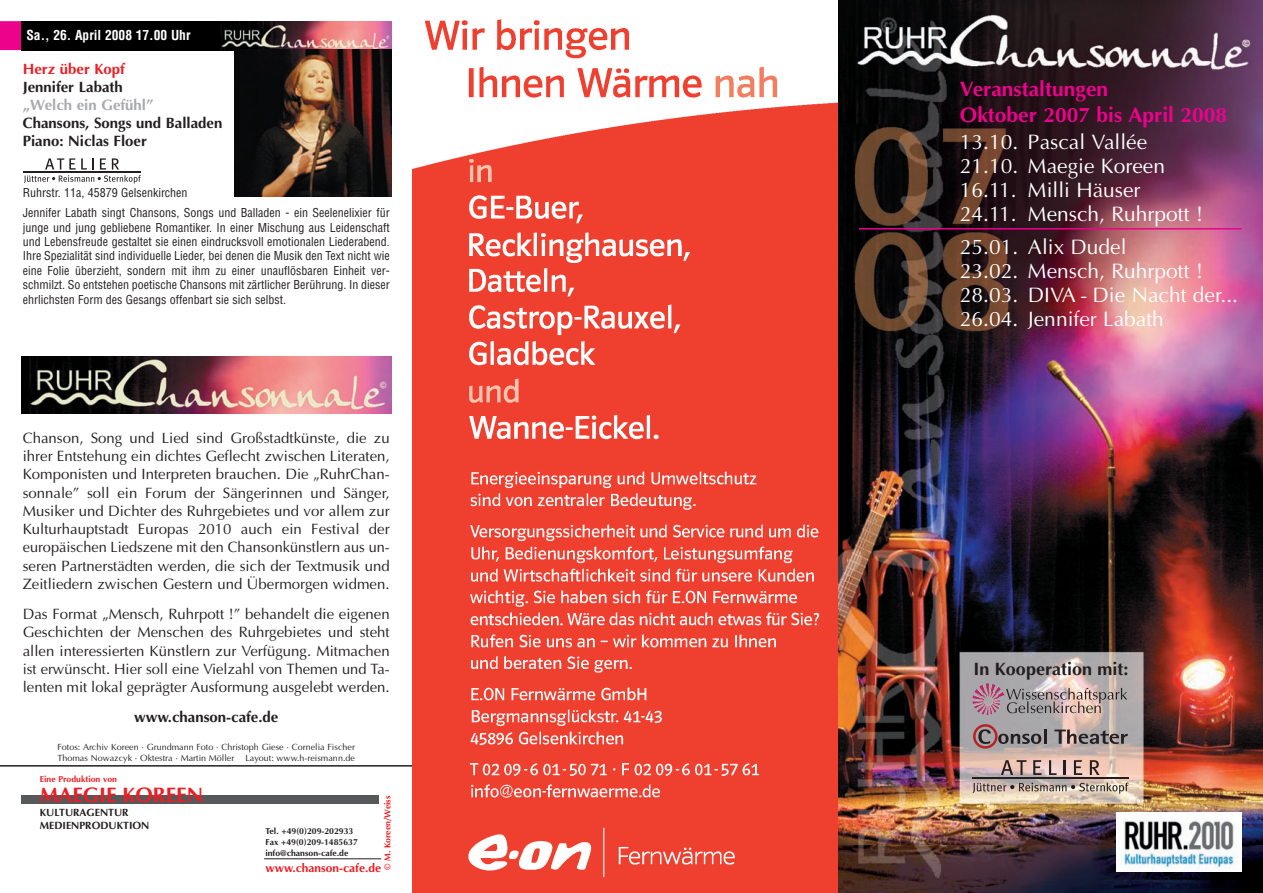
<style>
.page{position:relative;width:1263px;height:893px;background:#fff}
.page>*{position:absolute;margin:0;border:0;box-sizing:border-box;transform-origin:0 0}
.t1{font:21px/24px "Optima";color:#fff}
.t2{font:700 21px/25.5px "Optima";color:#ed028c}
.t3{font:700 21px "Optima";color:#ee1d23}
.t4{font:700 18px "Optima";color:#231f20}
.t5{font:15px/18.3px "Optima";color:#231f20;text-align:justify}
.t6{font:700 15px/18.3px "Optima";color:#231f20}
.t7{font:700 15px "Optima";color:#a8a9ad}
.t8{font:700 15px "Optima";color:#ee1d23}
.t9{font:700 condensed 13.5px "Helvetica";color:#fff}
.t10{font:condensed 12px/14.4px "Helvetica";color:#231f20}
.t11{font:700 12px "Optima";color:#ee1d23}
.t12{font:700 10.5px/12.8px "Optima";color:#231f20}
.t13{font:9px/10.9px "Optima";color:#231f20}
.t14{font:700 8.7px/10.6px "Optima";color:#231f20}
.t15{font:700 8.7px "Optima";color:#ee1d23}
</style>
<div class="page">
<div style="left:0;top:21px;width:128px;height:29px;background:#ed028c"></div>
<img style="left:412px;top:0;width:851px;height:893px">
<hr style="left:859px;top:228px;width:383px;height:2px;background:#ed028c">
<img style="left:972px;top:683px;width:32px;height:32px">
<svg style="left:1006px;top:688px;width:121px;height:25px;background:#a89a98"></svg>
<svg style="left:978px;top:729px;width:13px;height:15px"></svg>
<svg style="left:998px;top:729px;width:48px;height:15px"></svg>
<svg style="left:1054px;top:729px;width:74px;height:15px"></svg>
<div style="left:973px;top:724px;width:24px;height:25px;border:2px solid #b72025;border-radius:50%"></div>
<svg style="left:1001px;top:760px;width:25px;height:15px"></svg>
<svg style="left:1033px;top:760px;width:8px;height:15px"></svg>
<svg style="left:1049px;top:760px;width:8px;height:15px"></svg>
<svg style="left:1063px;top:760px;width:2px;height:15px"></svg>
<svg style="left:1074px;top:760px;width:8px;height:15px"></svg>
<svg style="left:1090px;top:760px;width:9px;height:15px"></svg>
<hr style="left:972px;top:777px;width:157px;height:2px;background:#231f20">
<svg style="left:972px;top:782px;width:157px;height:12px;background:#b8a99d"></svg>
<img style="left:1116px;top:812px;width:125px;height:60px">
<img style="left:21px;top:21px;width:370px;height:29px">
<img style="left:21px;top:356px;width:370px;height:57px">
<img style="left:235px;top:50px;width:156px;height:146px">
<svg style="left:24px;top:158px;width:117px;height:26px"></svg>
<div style="left:21px;top:796px;width:358px;height:8px;background:#57585a"></div>
<hr style="left:0;top:765px;width:412px;height:2px;background:#231f20">
<hr style="left:264px;top:858px;width:117px;height:1px;background:#231f20">
<p class="t9" style="left:26px;top:27px;width:166px">Sa., 26. April 2008 17.00 Uhr</p>
<p class="t8" style="left:23px;top:60px;width:104px">Herz über Kopf</p>
<p class="t6" style="left:23px;top:77px;width:102px">Jennifer Labath</p>
<p class="t7" style="left:23px;top:96px;width:132px">„Welch ein Gefühl”</p>
<p class="t6" style="left:23px;top:114px;width:201px">Chansons, Songs und Balladen<br>Piano: Niclas Floer</p>
<p class="t10" style="left:23px;top:183px;width:368px;line-height:20.2px">Ruhrstr. 11a, 45879 Gelsenkirchen<br>Jennifer Labath singt Chansons, Songs und Balladen - ein Seelenelixier für</p>
<p class="t10" style="left:23px;top:220px;width:368px;text-align:justify">junge und jung gebliebene Romantiker. In einer Mischung aus Leidenschaft und Lebensfreude gestaltet sie einen eindrucksvoll emotionalen Liederabend.<br>Ihre Spezialität sind individuelle Lieder, bei denen die Musik den Text nicht wie eine Folie überzieht, sondern mit ihm zu einer unauflösbaren Einheit ver&shy;schmilzt. So entstehen poetische Chansons mit zärtlicher Berührung. In dieser ehrlichsten Form des Gesangs offenbart sie sich selbst.</p>
<p class="t5" style="left:23px;top:429px;width:368px">Chanson, Song und Lied sind Großstadtkünste, die zu ihrer Entstehung ein dichtes Geflecht zwischen Literaten, Komponisten und Interpreten brauchen. Die „RuhrChan&shy;sonnale” soll ein Forum der Sängerinnen und Sänger, Musiker und Dichter des Ruhrgebietes und vor allem zur Kulturhauptstadt Europas 2010 auch ein Festival der europäischen Liedszene mit den Chansonkünstlern aus un&shy;seren Partnerstädten werden, die sich der Textmusik und Zeitliedern zwischen Gestern und Übermorgen widmen.</p>
<p class="t5" style="left:23px;top:605px;width:368px">Das Format „Mensch, Ruhrpott !” behandelt die eigenen Geschichten der Menschen des Ruhrgebietes und steht allen interessierten Künstlern zur Verfügung. Mitmachen ist erwünscht. Hier soll eine Vielzahl von Themen und Ta&shy;lenten mit lokal geprägter Ausformung ausgelebt werden.</p>
<p class="t6" style="left:134px;top:708px;width:146px">www.chanson-cafe.de</p>
<p class="t13" style="left:57px;top:741px;width:299px">Fotos: Archiv Koreen · Grundmann Foto · Christoph Giese · Cornelia Fischer<br>Thomas Nowazcyk · Oktestra · Martin Möller Layout: www.h-reismann.de</p>
<p class="t15" style="left:40px;top:774px;width:79px">Eine Produktion von</p>
<h1 class="t3" style="left:40px;top:782px;width:165px">MAEGIE KOREEN</h1>
<p class="t12" style="left:40px;top:806px;width:111px">KULTURAGENTUR<br>MEDIENPRODUKTION</p>
<p class="t15" style="left:382px;top:870px;width:76px;rotate:-90deg">© M. Koreen/Weiss</p>
<p class="t14" style="left:265px;top:826px;width:94px">Tel. +49(0)209-202933<br>Fax +49(0)209-1485637 info@chanson-cafe.de</p>
<p class="t11" style="left:265px;top:860px;width:117px">www.chanson-cafe.de</p>
<h1 class="t2" style="left:960px;top:76px;width:269px">Veranstaltungen<br>Oktober 2007 bis April 2008</h1>
<h1 class="t1" style="left:960px;top:130px;width:245px">13.10. Pascal Vallée<br>21.10. Maegie Koreen<br>16.11. Milli Häuser<br>24.11. Mensch, Ruhrpott !</h1>
<h1 class="t1" style="left:960px;top:235px;width:280px">25.01. Alix Dudel<br>23.02. Mensch, Ruhrpott !<br>28.03. DIVA - Die Nacht der...<br>26.04. Jennifer Labath</h1>
<p class="t4" style="left:973px;top:658px;width:157px">In Kooperation mit:</p>
</div>
